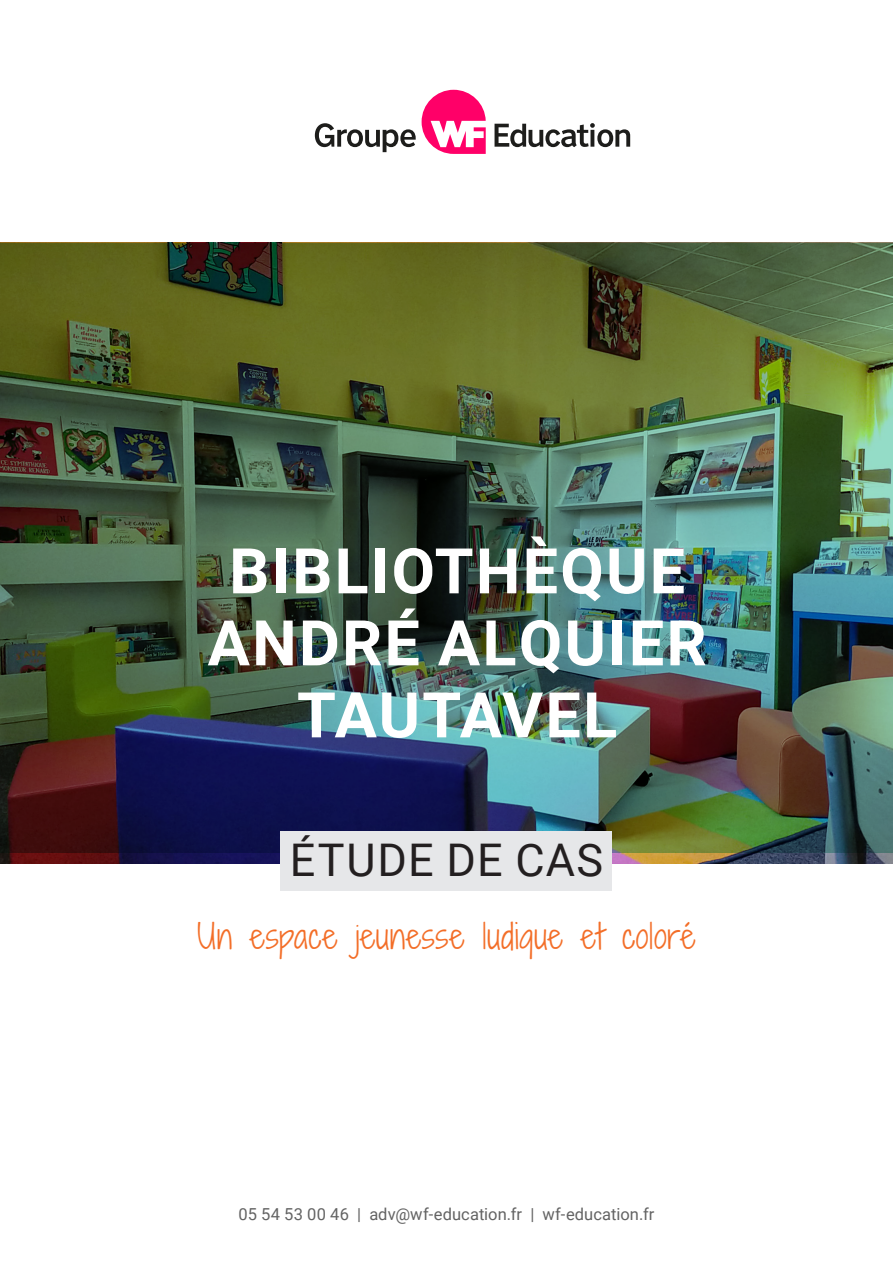
<style>
.page{position:relative;width:893px;height:1263px;background:#fff}
.page>*{position:absolute;margin:0;border:0;box-sizing:border-box;transform-origin:0 0}
.COVER-title{font:700 63px "Roboto";letter-spacing:.035em;color:#fff}
.COVER-Headings{font:45px "Roboto";letter-spacing:.03em;color:#231f20}
.COVER-Intro{font:300 33px "Shadows Into";letter-spacing:.02em;color:#f36e28}
.t1{font:16.5px "Roboto";letter-spacing:.005em;color:#636363}
</style>
<div class="page">
<svg style="left:495px;top:123px;width:135px;height:24px"></svg>
<svg style="left:315px;top:123px;width:101px;height:29px"></svg>
<svg style="left:422px;top:90px;width:64px;height:64px"></svg>
<img style="left:0;top:243px;width:893px;height:610px">
<div style="left:281px;top:831px;width:331px;height:60px;background:#e6e7e9"></div>
<p class="COVER-title" style="left:229px;top:527px;width:457px">BIBLIOTHÈQUE</p>
<p class="COVER-title" style="left:208px;top:599px;width:501px">ANDRÉ ALQUIER</p>
<p class="COVER-title" style="left:297px;top:671px;width:322px">TAUTAVEL</p>
<p class="COVER-Headings" style="left:290px;top:828px;width:315px">ÉTUDE DE CAS</p>
<p class="COVER-Intro" style="left:197px;top:912px;width:500px">Un espace jeunesse ludique et coloré</p>
<p class="t1" style="left:239px;top:1203px;width:417px">05 54 53 00 46 | adv@wf-education.fr | wf-education.fr</p>
</div>
